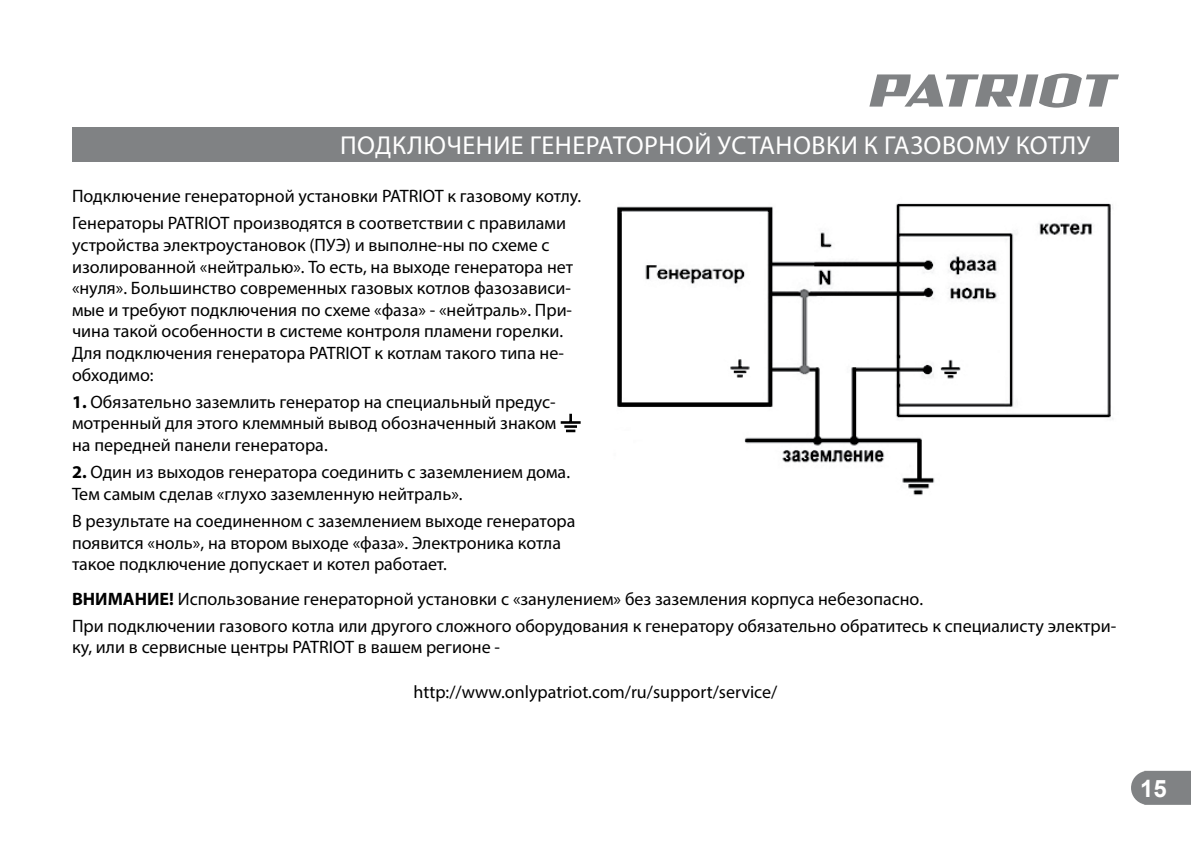
<style>
.page{position:relative;width:1191px;height:842px;background:#fff}
.page>*{position:absolute;margin:0;border:0;box-sizing:border-box;transform-origin:0 0}
.t1{font:26px "Myriad Pro";letter-spacing:.02em;color:#fff}
.t2{font:700 24px "Arial";color:#fff}
.t3{font:18px/21.6px "Myriad Pro";color:#000}
.s1{font-weight:700}
</style>
<div class="page">
<svg style="left:1131px;top:771px;width:60px;height:34px;background:#888a8b"></svg>
<svg style="left:869px;top:73px;width:250px;height:35px"></svg>
<div style="left:72px;top:127px;width:1047px;height:34px;background:#808284"></div>
<hr style="left:561px;top:421px;width:19px;height:3px;background:#000">
<svg style="left:564px;top:414px;width:13px;height:18px"></svg>
<img style="left:617px;top:203px;width:496px;height:292px">
<h1 class="t1" style="left:340px;top:133px;width:751px">ПОДКЛЮЧЕНИЕ ГЕНЕРАТОРНОЙ УСТАНОВКИ К ГАЗОВОМУ КОТЛУ</h1>
<p class="t3" style="left:72px;top:183px;width:511px;line-height:27.2px">Подключение генераторной установки PATRIOT к газовому котлу.<br>Генераторы PATRIOT производятся в соответствии с правилами</p>
<p class="t3" style="left:72px;top:235px;width:502px">устройства электроустановок (ПУЭ) и выполне-ны по схеме с изолированной «нейтралью». То есть, на выходе генератора нет «нуля». Большинство современных газовых котлов фазозависи&shy;мые и требуют подключения по схеме «фаза» - «нейтраль». При&shy;чина такой особенности в системе контроля пламени горелки.<br>Для подключения генератора PATRIOT к котлам такого типа не&shy;обходимо:</p>
<p class="t3" style="left:72px;top:392px;width:486px;text-align:justify"><span class="s1">1.</span> Обязательно заземлить генератор на специальный предус&shy;мотренный для этого клеммный вывод обозначенный знаком на передней панели генератора.</p>
<p class="t3" style="left:72px;top:462px;width:499px"><span class="s1">2.</span> Один из выходов генератора соединить с заземлением дома.<br>Тем самым сделав «глухо заземленную нейтраль».</p>
<p class="t3" style="left:72px;top:511px;width:505px">В результате на соединенном с заземлением выходе генератора появится «ноль», на втором выходе «фаза». Электроника котла такое подключение допускает и котел работает.</p>
<p class="t3" style="left:72px;top:586px;width:1045px;line-height:27.2px"><span class="s1">ВНИМАНИЕ!</span> Использование генераторной установки с «занулением» без заземления корпуса небезопасно.<br>При подключении газового котла или другого сложного оборудования к генератору обязательно обратитесь к специалисту электри-</p>
<p class="t3" style="left:72px;top:637px;width:429px">ку, или в сервисные центры PATRIOT в вашем регионе -</p>
<p class="t3" style="left:413px;top:682px;width:365px">http://www.onlypatriot.com/ru/support/service/</p>
<h2 class="t2" style="left:1140px;top:774px;width:28px">15</h2>
</div>
